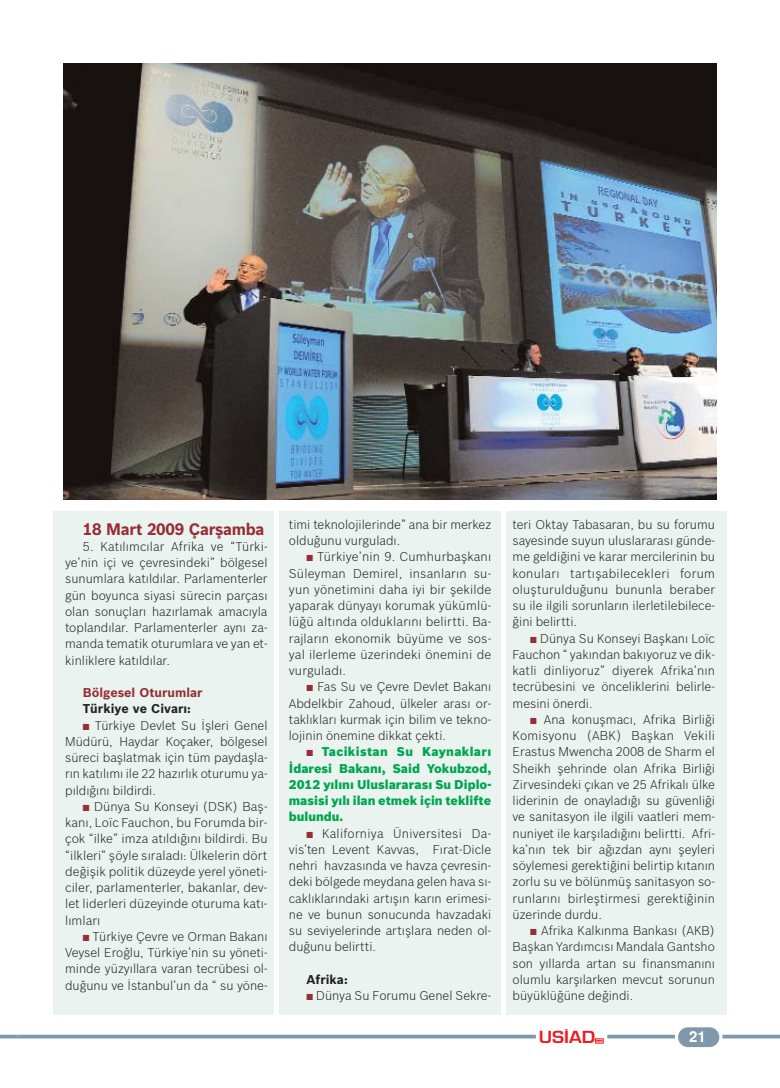
<style>
.page{position:relative;width:780px;height:1088px;background:#fff}
.page>*{position:absolute;margin:0;border:0;box-sizing:border-box;transform-origin:0 0}
.t1{font:700 16.25px "Bosch Sans Turkish";letter-spacing:-.02em;color:#962e34}
.t2{font:16.25px "Euro Stil Demi TG";color:#ed1c24;scale:1.1 1}
.t3{font:15px "Helvetica Turk B";color:#fff}
.t4{font:300 12.5px/16.2px "Bosch Sans Turkish";color:#231f20;text-align:justify}
.t5{font:900 12.5px/16.2px "Bosch Sans Turkish";color:#00a650;text-align:justify}
.t6{font:700 12.5px "Bosch Sans Turkish";color:#231f20}
.t7{font:700 12.5px "Bosch Sans Turkish";color:#962e34}
.s1{color:#962e34}
</style>
<div class="page">
<hr style="left:17px;top:1035px;width:519px;height:3px;background:#8098ac">
<hr style="left:607px;top:1035px;width:68px;height:3px;background:#8098ac">
<hr style="left:722px;top:1035px;width:58px;height:3px;background:#8098ac">
<div style="left:678px;top:1027px;width:41px;height:20px;background:#8098ac;border-radius:10px"></div>
<svg style="left:595px;top:1039px;width:8px;height:4px"></svg>
<hr style="left:0;top:1035px;width:18px;height:3px;background:#8098ac">
<div style="left:53px;top:511px;width:221px;height:504px;background:#eaf3f0"></div>
<div style="left:279px;top:511px;width:221px;height:504px;background:#eaf3f0"></div>
<div style="left:506px;top:511px;width:220px;height:504px;background:#eaf3f0"></div>
<img style="left:64px;top:64px;width:652px;height:436px">
<h1 class="t1" style="left:83px;top:522px;width:183px">18 Mart 2009 Çarflamba</h1>
<p class="t4" style="left:65px;top:539px;width:204px;text-indent:18px">5. Katılımcılar Afrika ve “Türki&shy;ye’nin içi ve çevresindeki” bölgesel sunumlara katıldılar. Parlamenterler gün boyunca siyasi sürecin parçası olan sonuçları hazırlamak amacıyla toplandılar. Parlamenterler aynı za&shy;manda tematik oturumlara ve yan et&shy;kinliklere katıldılar.</p>
<p class="t7" style="left:83px;top:688px;width:121px">Bölgesel Oturumlar</p>
<p class="t6" style="left:83px;top:704px;width:110px">Türkiye ve Civar›:</p>
<p class="t4" style="left:65px;top:718px;width:204px;text-indent:18px"><span class="s1">■</span> Türkiye Devlet Su Ýþleri Genel Müdürü, Haydar Koçaker, bölgesel süreci baþlatmak için tüm paydaþla&shy;rın katılımı ile 22 hazırlık oturumu ya&shy;pıldıðını bildirdi.</p>
<p class="t4" style="left:65px;top:799px;width:204px;text-indent:18px"><span class="s1">■</span> Dünya Su Konseyi (DSK) Baþ&shy;kanı, Loïc Fauchon, bu Forumda bir&shy;çok “ilke” imza atıldıðını bildirdi. Bu “ilkleri” þöyle sıraladı: Ülkelerin dört deðiþik politik düzeyde yerel yöneti&shy;ciler, parlamenterler, bakanlar, dev&shy;let liderleri düzeyinde oturuma katı&shy;lımları</p>
<p class="t4" style="left:65px;top:929px;width:204px;text-indent:18px"><span class="s1">■</span> Türkiye Çevre ve Orman Bakanı Veysel Eroðlu, Türkiye’nin su yöneti&shy;minde yüzyıllara varan tecrübesi ol&shy;duðunu ve Ýstanbul’un da “ su yöne-</p>
<p class="t4" style="left:289px;top:517px;width:204px">timi teknolojilerinde” ana bir merkez olduðunu vurguladı.</p>
<p class="t4" style="left:289px;top:550px;width:204px;text-indent:18px"><span class="s1">■</span> Türkiye’nin 9. Cumhurbaþkanı Süleyman Demirel, insanların su&shy;yun yönetimini daha iyi bir þekilde yaparak dünyayı korumak yükümlü&shy;lüðü altında olduklarını belirtti. Ba&shy;rajların ekonomik büyüme ve sos&shy;yal ilerleme üzerindeki önemini de vurguladı.</p>
<p class="t4" style="left:289px;top:680px;width:204px;text-indent:18px"><span class="s1">■</span> Fas Su ve Çevre Devlet Bakanı Abdelkbir Zahoud, ülkeler arası or&shy;taklıkları kurmak için bilim ve tekno&shy;lojinin önemine dikkat çekti.</p>
<p class="t5" style="left:289px;top:745px;width:204px;text-indent:18px"><span class="s1">■</span> Tacikistan Su Kaynakları Ýdaresi Bakanı, Said Yokubzod, 2012 yılını Uluslararası Su Diplo&shy;masisi yılı ilan etmek için teklifte bulundu.</p>
<p class="t4" style="left:289px;top:826px;width:204px;text-indent:18px"><span class="s1">■</span> Kaliforniya Üniversitesi Da&shy;vis’ten Levent Kavvas, Fırat-Dicle nehri havzasında ve havza çevresin&shy;deki bölgede meydana gelen hava sı&shy;caklıklarındaki artıþın karın erimesi&shy;ne ve bunun sonucunda havzadaki su seviyelerinde artıþlara neden ol&shy;duðunu belirtti.</p>
<p class="t6" style="left:306px;top:974px;width:43px">Afrika:</p>
<p class="t4" style="left:306px;top:988px;width:186px"><span class="s1">■</span> Dünya Su Forumu Genel Sekre-</p>
<p class="t4" style="left:512px;top:517px;width:204px">teri Oktay Tabasaran, bu su forumu sayesinde suyun uluslararası günde&shy;me geldiðini ve karar mercilerinin bu konuları tartıþabilecekleri forum oluþturulduðunu bununla beraber su ile ilgili sorunların ilerletilebilece&shy;ðini belirtti.</p>
<p class="t4" style="left:512px;top:631px;width:204px;text-indent:18px"><span class="s1">■</span> Dünya Su Konseyi Baþkanı Loïc Fauchon “ yakından bakıyoruz ve dik&shy;katli dinliyoruz” diyerek Afrika’nın tecrübesini ve önceliklerini belirle&shy;mesini önerdi.</p>
<p class="t4" style="left:512px;top:712px;width:204px;text-indent:18px"><span class="s1">■</span> Ana konuþmacı, Afrika Birliði Komisyonu (ABK) Baþkan Vekili Erastus Mwencha 2008 de Sharm el Sheikh þehrinde olan Afrika Birliði Zirvesindeki çıkan ve 25 Afrikalı ülke liderinin de onayladıðı su güvenliði ve sanitasyon ile ilgili vaatleri mem&shy;nuniyet ile karþıladıðını belirtti. Afri&shy;ka’nın tek bir aðızdan aynı þeyleri söylemesi gerektiðini belirtip kıtanın zorlu su ve bölünmüþ sanitasyon so&shy;runlarını birleþtirmesi gerektiðinin üzerinde durdu.</p>
<p class="t4" style="left:512px;top:923px;width:204px;text-indent:18px"><span class="s1">■</span> Afrika Kalkınma Bankası (AKB)<br>Baþkan Yardımcısı Mandala Gantsho son yıllarda artan su finansmanını olumlu karþılarken mevcut sorunun büyüklüðüne deðindi.</p>
<h1 class="t2" style="left:539px;top:1031px;width:53px">US‹AD</h1>
<p class="t3" style="left:689px;top:1031px;width:18px">21</p>
</div>
